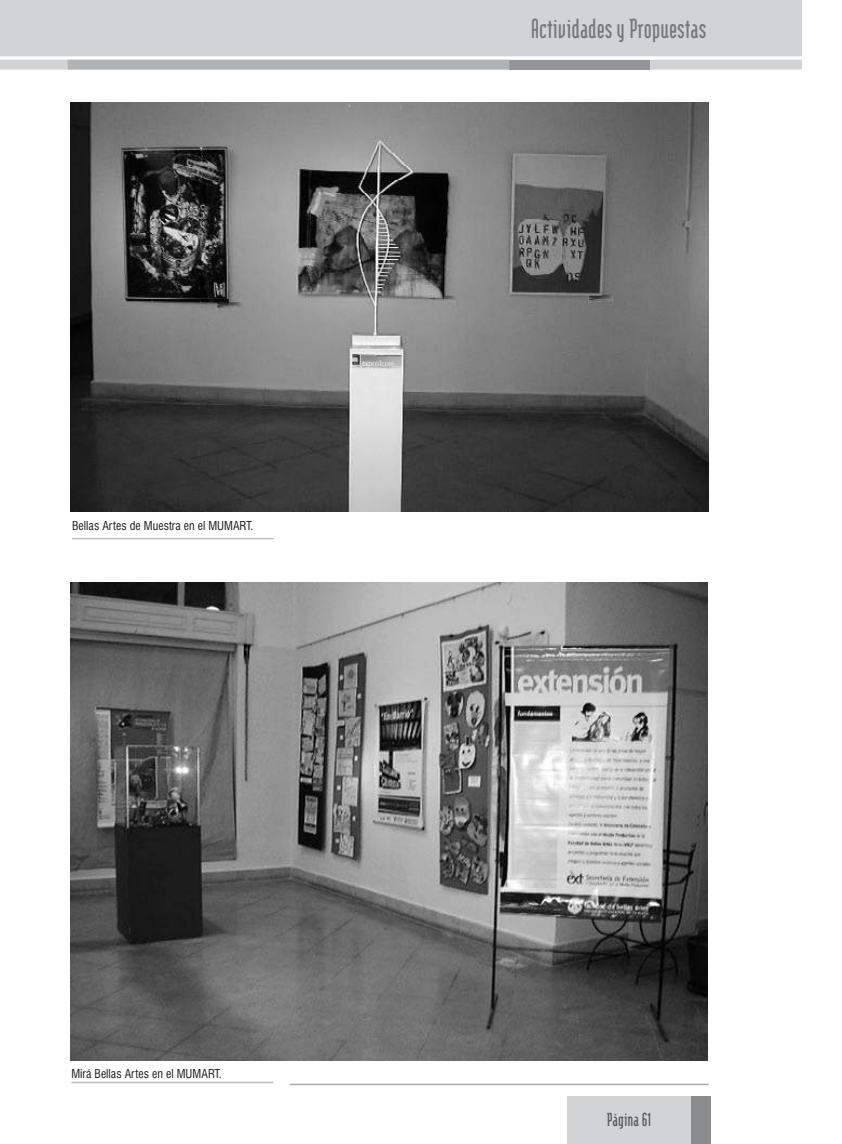
<style>
.page{position:relative;width:842px;height:1144px;background:#fff}
.page>*{position:absolute;margin:0;border:0;box-sizing:border-box;transform-origin:0 0}
.t1{font:700 33px "Modula";color:#76787b}
.t2{font:700 22.5px "Modula";color:#58595b}
.t3{font:condensed 12px "Swiss 721 BT";color:#231f20}
</style>
<div class="page">
<hr style="left:290px;top:1084px;width:418px;height:1px;background:#a7a9ac">
<div style="left:567px;top:1096px;width:141px;height:48px;background:#d1d3d4"></div>
<div style="left:0;top:0;width:801px;height:56px;background:#d1d3d4"></div>
<svg style="left:0;top:60px;width:801px;height:10px;background:#d2d4d5"></svg>
<div style="left:509px;top:60px;width:140px;height:10px;background:#939598"></div>
<div style="left:68px;top:60px;width:440px;height:9px;background:#b1b4b6"></div>
<div style="left:68px;top:60px;width:441px;height:10px;border:2px solid #b1b4b6"></div>
<div style="left:691px;top:1096px;width:19px;height:48px;background:#8a8c8e"></div>
<img style="left:70px;top:583px;width:637px;height:478px">
<hr style="left:72px;top:538px;width:202px;height:1px;background:#bcbdbf">
<img style="left:70px;top:102px;width:638px;height:409px">
<hr style="left:71px;top:1082px;width:202px;height:1px;background:#bcbdbf">
<p class="t3" style="left:72px;top:518px;width:183px">Bellas Artes de Muestra en el MUMART.</p>
<p class="t3" style="left:71px;top:1066px;width:152px">Mirá Bellas Artes en el MUMART.</p>
<h1 class="t1" style="left:530px;top:13px;width:177px">Actividades y Propuestas</h1>
<h2 class="t2" style="left:606px;top:1109px;width:46px">Página 61</h2>
</div>
